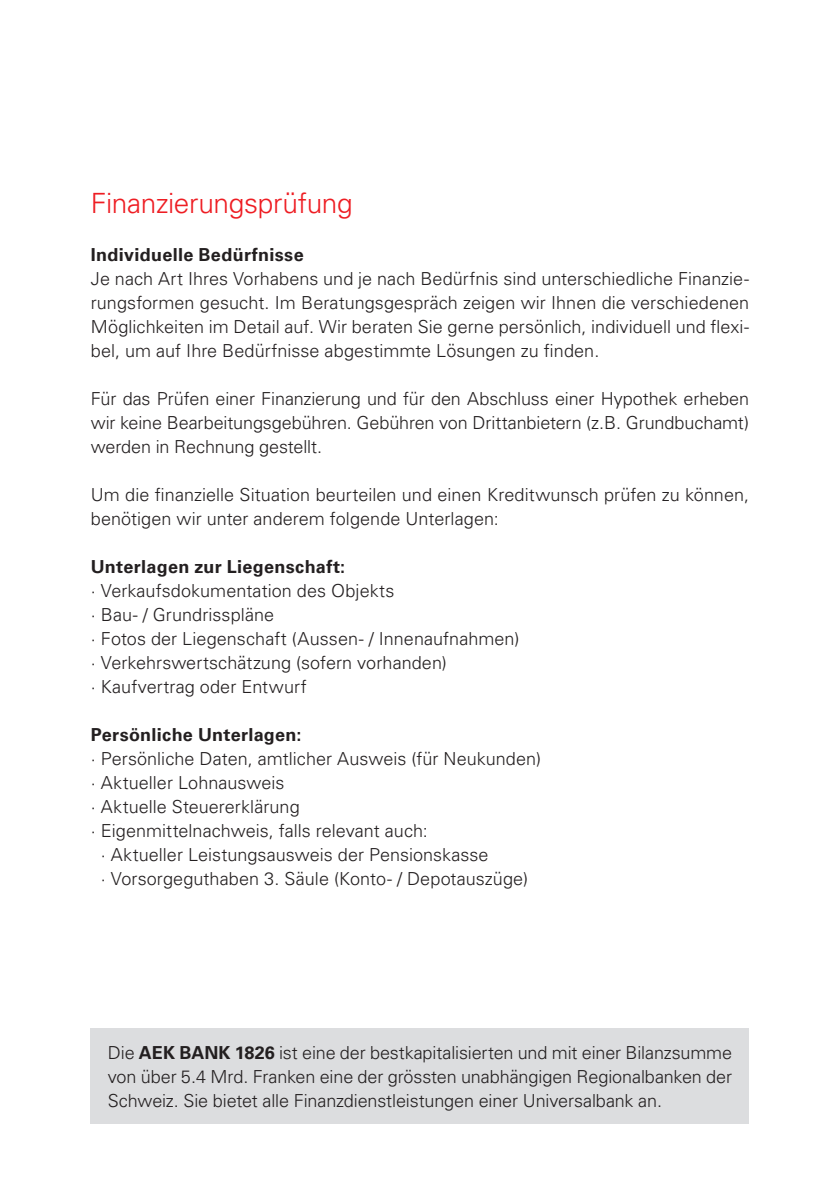
<style>
.page{position:relative;width:840px;height:1191px;background:#fff}
.page>*{position:absolute;margin:0;border:0;box-sizing:border-box;transform-origin:0 0}
.t1{font:300 28px "Univers LT Pro 45";letter-spacing:-.01em;color:#ee1d23}
.t2{font:300 18px/24px "Univers LT Pro 45";color:#231f20;text-align:justify}
.t3{font:700 18px "Univers LT Pro 65";letter-spacing:.02em;color:#231f20}
.s1{font-family:"Univers LT Pro 65";font-weight:700}
</style>
<div class="page">
<div style="left:91px;top:1028px;width:657px;height:95px;background:#dcdddf"></div>
<h1 class="t1" style="left:91px;top:185px;width:263px">Finanzierungsprüfung</h1>
<p class="t3" style="left:91px;top:242px;width:214px">Individuelle Bedürfnisse</p>
<p class="t2" style="left:91px;top:266px;width:659px">Je nach Art Ihres Vorhabens und je nach Bedürfnis sind unterschiedliche Finanzie&shy;rungsformen gesucht. Im Beratungsgespräch zeigen wir Ihnen die verschiedenen Möglichkeiten im Detail auf. Wir beraten Sie gerne persönlich, individuell und flexi&shy;bel, um auf Ihre Bedürfnisse abgestimmte Lösungen zu finden.</p>
<p class="t2" style="left:91px;top:386px;width:659px">Für das Prüfen einer Finanzierung und für den Abschluss einer Hypothek erheben wir keine Bearbeitungsgebühren. Gebühren von Drittanbietern (z.B. Grundbuchamt) werden in Rechnung gestellt.</p>
<p class="t2" style="left:91px;top:482px;width:659px">Um die finanzielle Situation beurteilen und einen Kreditwunsch prüfen zu können, benötigen wir unter anderem folgende Unterlagen:</p>
<p class="t3" style="left:91px;top:554px;width:256px">Unterlagen zur Liegenschaft:</p>
<p class="t2" style="left:91px;top:578px;width:430px;text-align:left">· Verkaufsdokumentation des Objekts<br>· Bau- / Grundrisspläne<br>· Fotos der Liegenschaft (Aussen- / Innenaufnahmen) · Verkehrswertschätzung (sofern vorhanden)<br>· Kaufvertrag oder Entwurf</p>
<p class="t3" style="left:91px;top:722px;width:212px">Persönliche Unterlagen:</p>
<p class="t2" style="left:91px;top:746px;width:451px">· Persönliche Daten, amtlicher Ausweis (für Neukunden)</p>
<p class="t2" style="left:91px;top:770px;width:195px">· Aktueller Lohnausweis</p>
<p class="t2" style="left:91px;top:794px;width:210px">· Aktuelle Steuererklärung</p>
<p class="t2" style="left:91px;top:818px;width:338px">· Eigenmittelnachweis, falls relevant auch:</p>
<p class="t2" style="left:101px;top:842px;width:389px">· Aktueller Leistungsausweis der Pensionskasse</p>
<p class="t2" style="left:101px;top:866px;width:428px">· Vorsorgeguthaben 3. Säule (Konto- / Depotauszüge)</p>
<p class="t2" style="left:108px;top:1039px;width:625px">Die <span class="s1">AEK BANK 1826</span> ist eine der bestkapitalisierten und mit einer Bilanzsumme von über 5.4 Mrd. Franken eine der grössten unabhängigen Regionalbanken der Schweiz. Sie bietet alle Finanzdienstleistungen einer Universalbank an.</p>
</div>
